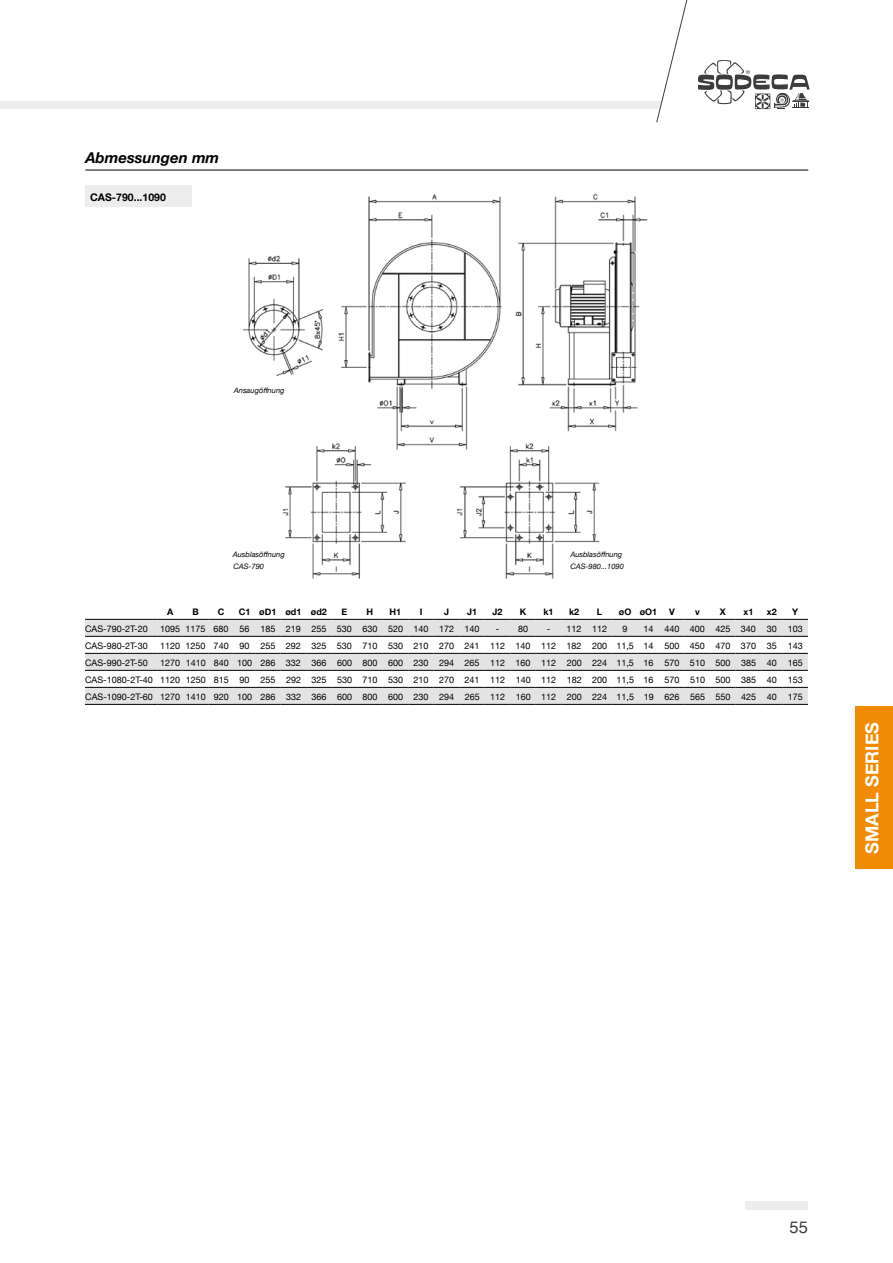
<style>
.page{position:relative;width:893px;height:1263px;background:#fff}
.page>*{position:absolute;margin:0;border:0;box-sizing:border-box;transform-origin:0 0}
.t1{font:700 18px "Helvetica Neue";color:#fff}
.t2{font:16.5px "Helvetica";color:#3c3c3b}
.t3{font:italic 700 15px "Helvetica Neue";color:#000}
.t4{font:700 10.5px "Helvetica Neue";color:#000}
.t5{font:9px/17px "Helvetica Neue";color:#000;text-align:justify}
.t6{font:700 9px "Helvetica Neue";color:#000}
.t7{font:italic 7.5px "Helvetica Neue";color:#000}
</style>
<div class="page">
<div style="left:855px;top:706px;width:38px;height:163px;background:#f18a04"></div>
<div style="left:746px;top:1202px;width:62px;height:8px;background:#ededed"></div>
<svg style="left:0;top:0;width:688px;height:123px"></svg>
<svg style="left:698px;top:60px;width:112px;height:49px"></svg>
<svg style="left:85px;top:620px;width:723px;height:84px;fill:#e3e3e3"></svg>
<hr style="left:85px;top:619px;width:72px;height:1px;background:#000">
<svg style="left:157px;top:619px;width:651px;height:1px"></svg>
<hr style="left:85px;top:636px;width:72px;height:1px;background:#000">
<svg style="left:157px;top:636px;width:651px;height:1px"></svg>
<hr style="left:85px;top:653px;width:72px;height:1px;background:#000">
<svg style="left:157px;top:653px;width:651px;height:1px"></svg>
<hr style="left:85px;top:670px;width:72px;height:1px;background:#000">
<svg style="left:157px;top:670px;width:651px;height:1px"></svg>
<hr style="left:85px;top:687px;width:72px;height:1px;background:#000">
<svg style="left:157px;top:687px;width:651px;height:1px"></svg>
<hr style="left:85px;top:704px;width:72px;height:1px;background:#000">
<svg style="left:157px;top:704px;width:651px;height:1px"></svg>
<div style="left:85px;top:186px;width:107px;height:21px;background:#ededed"></div>
<hr style="left:85px;top:170px;width:723px;height:1px;background:#000">
<img style="left:242px;top:194px;width:405px;height:385px">
<h3 class="t3" style="left:85px;top:146px;width:135px">Abmessungen mm</h3>
<p class="t4" style="left:90px;top:189px;width:77px">CAS-790...1090</p>
<p class="t7" style="left:234px;top:385px;width:52px">Ansaugöffnung</p>
<p class="t7" style="left:233px;top:549px;width:53px">Ausblasöffnung</p>
<p class="t7" style="left:570px;top:549px;width:53px">Ausblasöffnung</p>
<p class="t7" style="left:233px;top:561px;width:32px">CAS-790</p>
<p class="t7" style="left:570px;top:561px;width:55px">CAS-980...1090</p>
<p class="t6" style="left:167px;top:605px;width:8px">A</p>
<p class="t6" style="left:192px;top:605px;width:8px">B</p>
<p class="t6" style="left:218px;top:605px;width:8px">C</p>
<p class="t6" style="left:239px;top:605px;width:90px">C1 øD1 ød1 ød2</p>
<p class="t6" style="left:341px;top:605px;width:7px">E</p>
<p class="t6" style="left:367px;top:605px;width:8px">H</p>
<p class="t6" style="left:390px;top:605px;width:13px">H1</p>
<p class="t6" style="left:420px;top:605px;width:4px">I</p>
<p class="t6" style="left:444px;top:605px;width:7px">J</p>
<p class="t6" style="left:467px;top:605px;width:12px">J1</p>
<p class="t6" style="left:492px;top:605px;width:12px">J2</p>
<p class="t6" style="left:520px;top:605px;width:8px">K</p>
<p class="t6" style="left:543px;top:605px;width:12px">k1</p>
<p class="t6" style="left:569px;top:605px;width:12px">k2</p>
<p class="t6" style="left:597px;top:605px;width:7px">L</p>
<p class="t6" style="left:619px;top:605px;width:40px">øO øO1</p>
<p class="t6" style="left:669px;top:605px;width:7px">V</p>
<p class="t6" style="left:695px;top:605px;width:6px">v</p>
<p class="t6" style="left:720px;top:605px;width:8px">X</p>
<p class="t6" style="left:743px;top:605px;width:11px">x1</p>
<p class="t6" style="left:767px;top:605px;width:11px">x2</p>
<p class="t6" style="left:792px;top:605px;width:8px">Y</p>
<p class="t5" style="left:85px;top:621px;width:64px">CAS-790-2T-20</p>
<p class="t5" style="left:160px;top:621px;width:321px">1095 1175 680 56 185 219 255 530 630 520 140 172 140</p>
<p class="t5" style="left:496px;top:621px;width:34px">- 80</p>
<p class="t5" style="left:547px;top:621px;width:62px">- 112 112</p>
<p class="t5" style="left:623px;top:621px;width:7px">9</p>
<p class="t5" style="left:643px;top:621px;width:161px">14 440 400 425 340 30 103</p>
<p class="t5" style="left:85px;top:638px;width:64px">CAS-980-2T-30</p>
<p class="t5" style="left:160px;top:638px;width:644px">1120 1250 740 90 255 292 325 530 710 530 210 270 241 112 140 112 182 200 11,5 14 500 450 470 370 35 143</p>
<p class="t5" style="left:85px;top:655px;width:64px">CAS-990-2T-50</p>
<p class="t5" style="left:85px;top:655px;width:719px;text-indent:75px">1270 1410 840 100 286 332 366 600 800 600 230 294 265 112 160 112 200 224 11,5 16 570 510 500 385 40 165<br>CAS-1080-2T-40 1120 1250 815 90 255 292 325 530 710 530 210 270 241 112 140 112 182 200 11,5 16 570 510 500 385 40 153<br>CAS-1090-2T-60 1270 1410 920 100 286 332 366 600 800 600 230 294 265 112 160 112 200 224 11,5 19 626 565 550 425 40 175</p>
<h1 class="t1" style="left:858px;top:853px;width:133px;rotate:-90deg">SMALL SERIES</h1>
<h2 class="t2" style="left:790px;top:1214px;width:20px">55</h2>
</div>
